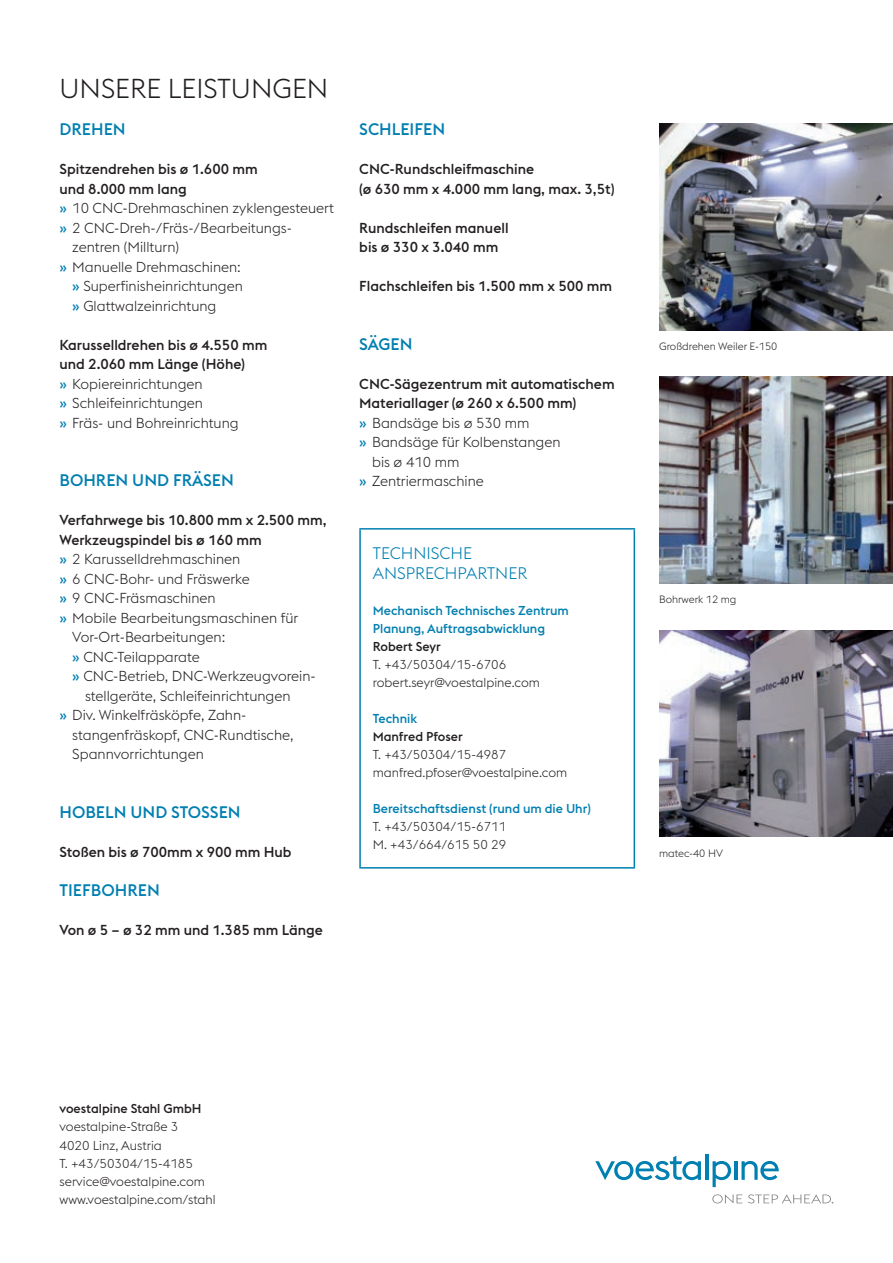
<style>
.page{position:relative;width:893px;height:1263px;background:#fff}
.page>*{position:absolute;margin:0;border:0;box-sizing:border-box;transform-origin:0 0}
.t1{font:300 27px "voestalpine";color:#231f20}
.t2{font:500 16.5px "voestalpine";color:#007fb1}
.t3{font:300 16.5px/19.5px "voestalpine";color:#007fb1}
.t4{font:300 14.25px/19.5px "voestalpine";color:#231f20}
.t5{font:500 14.25px/19.5px "voestalpine";color:#231f20}
.t6{font:300 12.75px/18px "voestalpine";color:#231f20}
.t7{font:500 12.75px/18px "voestalpine";color:#007fb1}
.t8{font:500 12.75px "voestalpine";color:#231f20}
.t9{font:300 10.5px "voestalpine";color:#231f20}
.s1{font-weight:500;color:#007fb1}
.s2{font-weight:500}
</style>
<div class="page">
<svg style="left:595px;top:1156px;width:106px;height:24px"></svg>
<hr style="left:705px;top:1154px;width:3px;height:26px;background:#007fb1">
<svg style="left:713px;top:1161px;width:18px;height:26px"></svg>
<hr style="left:734px;top:1161px;width:3px;height:19px;background:#007fb1">
<svg style="left:741px;top:1161px;width:38px;height:19px"></svg>
<svg style="left:712px;top:1194px;width:30px;height:9px"></svg>
<svg style="left:748px;top:1194px;width:85px;height:9px"></svg>
<hr style="left:359px;top:528px;width:276px;height:2px;background:#007fb1">
<hr style="left:359px;top:530px;width:2px;height:337px;background:#007fb1">
<hr style="left:634px;top:530px;width:1px;height:337px;background:#007fb1">
<hr style="left:359px;top:867px;width:276px;height:1px;background:#007fb1">
<img style="left:659px;top:123px;width:234px;height:207px">
<img style="left:659px;top:630px;width:234px;height:206px">
<img style="left:659px;top:377px;width:234px;height:207px">
<h1 class="t1" style="left:60px;top:73px;width:270px">UNSERE LEISTUNGEN</h1>
<p class="t2" style="left:60px;top:119px;width:68px">DREHEN</p>
<p class="t5" style="left:60px;top:159px;width:200px">Spitzendrehen bis ø 1.600 mm</p>
<p class="t5" style="left:60px;top:179px;width:129px">und 8.000 mm lang</p>
<p class="t4" style="left:60px;top:198px;width:276px"><span class="s1">»</span> 10 CNC-Drehmaschinen zyklengesteuert</p>
<p class="t4" style="left:60px;top:218px;width:232px"><span class="s1">»</span> 2 CNC-Dreh-/Fräs-/Bearbeitungs-</p>
<p class="t4" style="left:72px;top:237px;width:108px">zentren (Millturn)</p>
<p class="t4" style="left:60px;top:257px;width:183px"><span class="s1">»</span> Manuelle Drehmaschinen:</p>
<p class="t4" style="left:72px;top:276px;width:172px"><span class="s1">»</span> Superfinisheinrichtungen</p>
<p class="t4" style="left:72px;top:296px;width:146px"><span class="s1">»</span> Glattwalzeinrichtung</p>
<p class="t4" style="left:60px;top:335px;width:209px"><span class="s2">Karusselldrehen bis ø 4.550 mm und 2.060 mm Länge (Höhe)<br></span><span class="s1">»</span> Kopiereinrichtungen<br><span class="s1">»</span> Schleifeinrichtungen<br><span class="s1">»</span> Fräs- und Bohreinrichtung</p>
<p class="t2" style="left:60px;top:470px;width:176px">BOHREN UND FRÄSEN</p>
<p class="t5" style="left:60px;top:510px;width:269px">Verfahrwege bis 10.800 mm x 2.500 mm,</p>
<p class="t5" style="left:60px;top:530px;width:204px">Werkzeugspindel bis ø 160 mm</p>
<p class="t4" style="left:60px;top:549px;width:182px"><span class="s1">»</span> 2 Karusselldrehmaschinen</p>
<p class="t4" style="left:60px;top:569px;width:192px"><span class="s1">»</span> 6 CNC-Bohr- und Fräswerke</p>
<p class="t4" style="left:60px;top:588px;width:158px"><span class="s1">»</span> 9 CNC-Fräsmaschinen</p>
<p class="t4" style="left:60px;top:608px;width:240px"><span class="s1">»</span> Mobile Bearbeitungsmaschinen für</p>
<p class="t4" style="left:72px;top:627px;width:155px">Vor-Ort-Bearbeitungen:</p>
<p class="t4" style="left:72px;top:647px;width:129px"><span class="s1">»</span> CNC-Teilapparate</p>
<p class="t4" style="left:72px;top:666px;width:245px"><span class="s1">»</span> CNC-Betrieb, DNC-Werkzeugvorein-</p>
<p class="t4" style="left:85px;top:686px;width:207px">stellgeräte, Schleifeinrichtungen</p>
<p class="t4" style="left:60px;top:705px;width:186px"><span class="s1">»</span> Div. Winkelfräsköpfe, Zahn-</p>
<p class="t4" style="left:72px;top:725px;width:223px">stangenfräskopf, CNC-Rundtische,</p>
<p class="t4" style="left:72px;top:744px;width:133px">Spannvorrichtungen</p>
<p class="t2" style="left:60px;top:802px;width:183px">HOBELN UND STOSSEN</p>
<p class="t5" style="left:60px;top:842px;width:234px">Stoßen bis ø 700mm x 900 mm Hub</p>
<p class="t2" style="left:60px;top:880px;width:102px">TIEFBOHREN</p>
<p class="t5" style="left:60px;top:920px;width:265px">Von ø 5 – ø 32 mm und 1.385 mm Länge</p>
<p class="t2" style="left:359px;top:119px;width:87px">SCHLEIFEN</p>
<p class="t5" style="left:359px;top:159px;width:257px">CNC-Rundschleifmaschine<br>(ø 630 mm x 4.000 mm lang, max. 3,5t)</p>
<p class="t5" style="left:359px;top:218px;width:151px">Rundschleifen manuell bis ø 330 x 3.040 mm</p>
<p class="t5" style="left:359px;top:276px;width:254px">Flachschleifen bis 1.500 mm x 500 mm</p>
<p class="t2" style="left:359px;top:334px;width:55px">SÄGEN</p>
<p class="t5" style="left:359px;top:374px;width:257px">CNC-Sägezentrum mit automatischem</p>
<p class="t5" style="left:359px;top:393px;width:219px">Materiallager (ø 260 x 6.500 mm)</p>
<p class="t4" style="left:359px;top:413px;width:172px"><span class="s1">»</span> Bandsäge bis ø 530 mm</p>
<p class="t4" style="left:359px;top:432px;width:203px"><span class="s1">»</span> Bandsäge für Kolbenstangen</p>
<p class="t4" style="left:372px;top:452px;width:89px">bis ø 410 mm</p>
<p class="t4" style="left:359px;top:471px;width:126px"><span class="s1">»</span> Zentriermaschine</p>
<p class="t3" style="left:373px;top:544px;width:156px">TECHNISCHE<br>ANSPRECHPARTNER</p>
<p class="t7" style="left:373px;top:601px;width:198px">Mechanisch Technisches Zentrum<br>Planung, Auftragsabwicklung</p>
<p class="t8" style="left:373px;top:638px;width:69px">Robert Seyr</p>
<p class="t6" style="left:373px;top:655px;width:168px">T. +43/50304/15-6706 robert.seyr@voestalpine.com</p>
<p class="t7" style="left:373px;top:709px;width:46px">Technik</p>
<p class="t8" style="left:373px;top:728px;width:91px">Manfred Pfoser</p>
<p class="t6" style="left:373px;top:745px;width:196px">T. +43/50304/15-4987 manfred.pfoser@voestalpine.com</p>
<p class="t7" style="left:373px;top:799px;width:219px">Bereitschaftsdienst (rund um die Uhr)</p>
<p class="t6" style="left:373px;top:817px;width:135px">T. +43/50304/15-6711<br>M. +43/664/615 50 29</p>
<p class="t9" style="left:659px;top:340px;width:120px">Großdrehen Weiler E-150</p>
<p class="t9" style="left:659px;top:593px;width:79px">Bohrwerk 12 mg</p>
<p class="t9" style="left:659px;top:847px;width:65px">matec-40 HV</p>
<p class="t8" style="left:60px;top:1101px;width:143px">voestalpine Stahl GmbH</p>
<p class="t6" style="left:60px;top:1118px;width:158px">voestalpine-Straße 3<br>4020 Linz, Austria<br>T. +43/50304/15-4185 service@voestalpine.com www.voestalpine.com/stahl</p>
</div>
